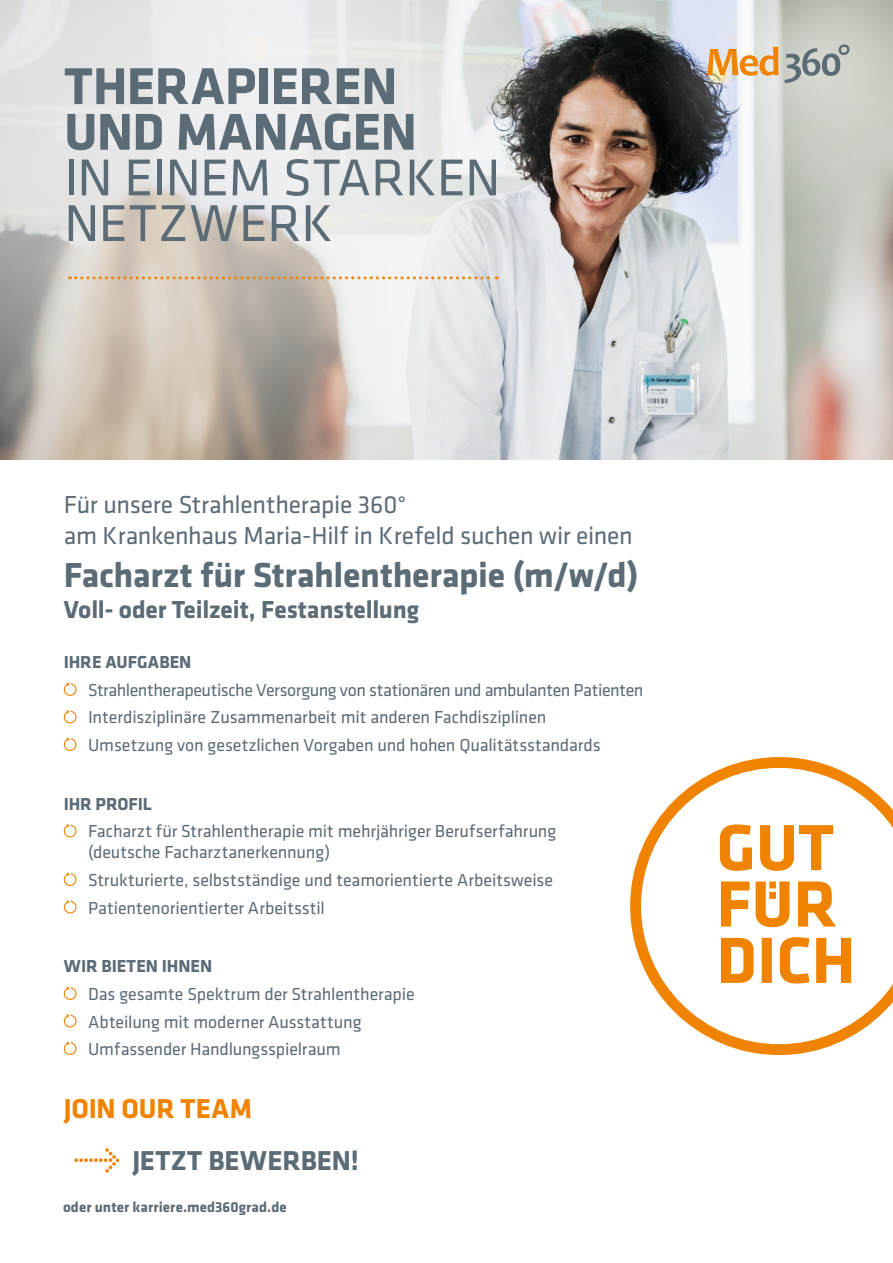
<style>
.page{position:relative;width:893px;height:1263px;background:#fff}
.page>*{position:absolute;margin:0;border:0;box-sizing:border-box;transform-origin:0 0}
.t1{font:53.7px/45.6px "Klavika Basic";letter-spacing:-.005em;color:#5c6c77}
.t2{font:700 53.7px/45.6px "Klavika Basic";letter-spacing:-.01em;color:#5c6c77}
.t3{font:700 36px "Klavika Basic";letter-spacing:-.01em;color:#5c6c77}
.t4{font:700 28.35px "Klavika Basic";letter-spacing:.01em;color:#5c6c77}
.t5{font:700 28.35px "Klavika Basic";letter-spacing:-.005em;color:#f08300}
.t6{font:25.5px/30.6px "Klavika Basic";letter-spacing:-.01em;color:#5c6c77}
.t7{font:700 25.5px "Klavika Basic";letter-spacing:-.01em;color:#5c6c77}
.t8{font:18px/27.6px "Klavika Basic";letter-spacing:-.01em;color:#5c6c77}
.t9{font:700 18px "Klavika Basic";letter-spacing:-.005em;color:#5c6c77}
.t10{font:700 15px "Klavika Basic";letter-spacing:.005em;color:#5c6c77}
</style>
<div class="page">
<img style="left:774px;top:239px;width:119px;height:220px">
<svg style="left:774px;top:0;width:119px;height:239px;background:#c6c9c1"></svg>
<svg style="left:289px;top:0;width:485px;height:460px;background:#bdbfc2"></svg>
<svg style="left:289px;top:0;width:349px;height:421px;background:#cfcbc9"></svg>
<svg style="left:0;top:0;width:289px;height:460px;background:#d3cfc9"></svg>
<svg style="left:70px;top:276px;width:427px;height:3px"></svg>
<svg style="left:63px;top:682px;width:14px;height:14px"></svg>
<svg style="left:63px;top:710px;width:14px;height:14px"></svg>
<svg style="left:63px;top:737px;width:14px;height:14px"></svg>
<svg style="left:63px;top:986px;width:14px;height:14px"></svg>
<svg style="left:63px;top:1014px;width:14px;height:14px"></svg>
<svg style="left:63px;top:1041px;width:14px;height:14px"></svg>
<svg style="left:63px;top:824px;width:14px;height:14px"></svg>
<svg style="left:63px;top:872px;width:14px;height:14px"></svg>
<svg style="left:63px;top:900px;width:14px;height:14px"></svg>
<svg style="left:630px;top:757px;width:263px;height:298px"></svg>
<svg style="left:721px;top:937px;width:130px;height:46px"></svg>
<svg style="left:721px;top:881px;width:115px;height:46px"></svg>
<svg style="left:720px;top:824px;width:113px;height:47px"></svg>
<svg style="left:74px;top:1148px;width:45px;height:25px"></svg>
<svg style="left:707px;top:44px;width:142px;height:39px;background:#cdbda4"></svg>
<h1 class="t2" style="left:64px;top:61px;width:354px">THERAPIEREN<br>UND MANAGEN</h1>
<h1 class="t1" style="left:64px;top:153px;width:438px">IN EINEM STARKEN<br>NETZWERK</h1>
<h3 class="t6" style="left:64px;top:489px;width:570px">Für unsere Strahlentherapie 360°<br>am Krankenhaus Maria-Hilf in Krefeld suchen wir einen</h3>
<h2 class="t3" style="left:64px;top:549px;width:576px">Facharzt für Strahlentherapie (m/w/d)</h2>
<h3 class="t7" style="left:64px;top:591px;width:357px">Voll- oder Teilzeit, Festanstellung</h3>
<p class="t9" style="left:64px;top:649px;width:129px">IHRE AUFGABEN</p>
<p class="t8" style="left:88px;top:675px;width:557px">Strahlentherapeutische Versorgung von stationären und ambulanten Patienten<br>Interdisziplinäre Zusammenarbeit mit anderen Fachdisziplinen<br>Umsetzung von gesetzlichen Vorgaben und hohen Qualitätsstandards</p>
<p class="t9" style="left:64px;top:791px;width:90px">IHR PROFIL</p>
<p class="t8" style="left:88px;top:820px;width:470px;line-height:21px">Facharzt für Strahlentherapie mit mehrjähriger Berufserfahrung (deutsche Facharztanerkennung)</p>
<p class="t8" style="left:88px;top:866px;width:466px">Strukturierte, selbstständige und teamorientierte Arbeitsweise<br>Patientenorientierter Arbeitsstil</p>
<p class="t9" style="left:64px;top:953px;width:150px">WIR BIETEN IHNEN</p>
<p class="t8" style="left:88px;top:980px;width:328px">Das gesamte Spektrum der Strahlentherapie<br>Abteilung mit moderner Ausstattung<br>Umfassender Handlungsspielraum</p>
<h3 class="t5" style="left:64px;top:1088px;width:190px">JOIN OUR TEAM</h3>
<h3 class="t4" style="left:132px;top:1140px;width:228px">JETZT BEWERBEN!</h3>
<p class="t10" style="left:63px;top:1196px;width:225px">oder unter karriere.med360grad.de</p>
</div>
